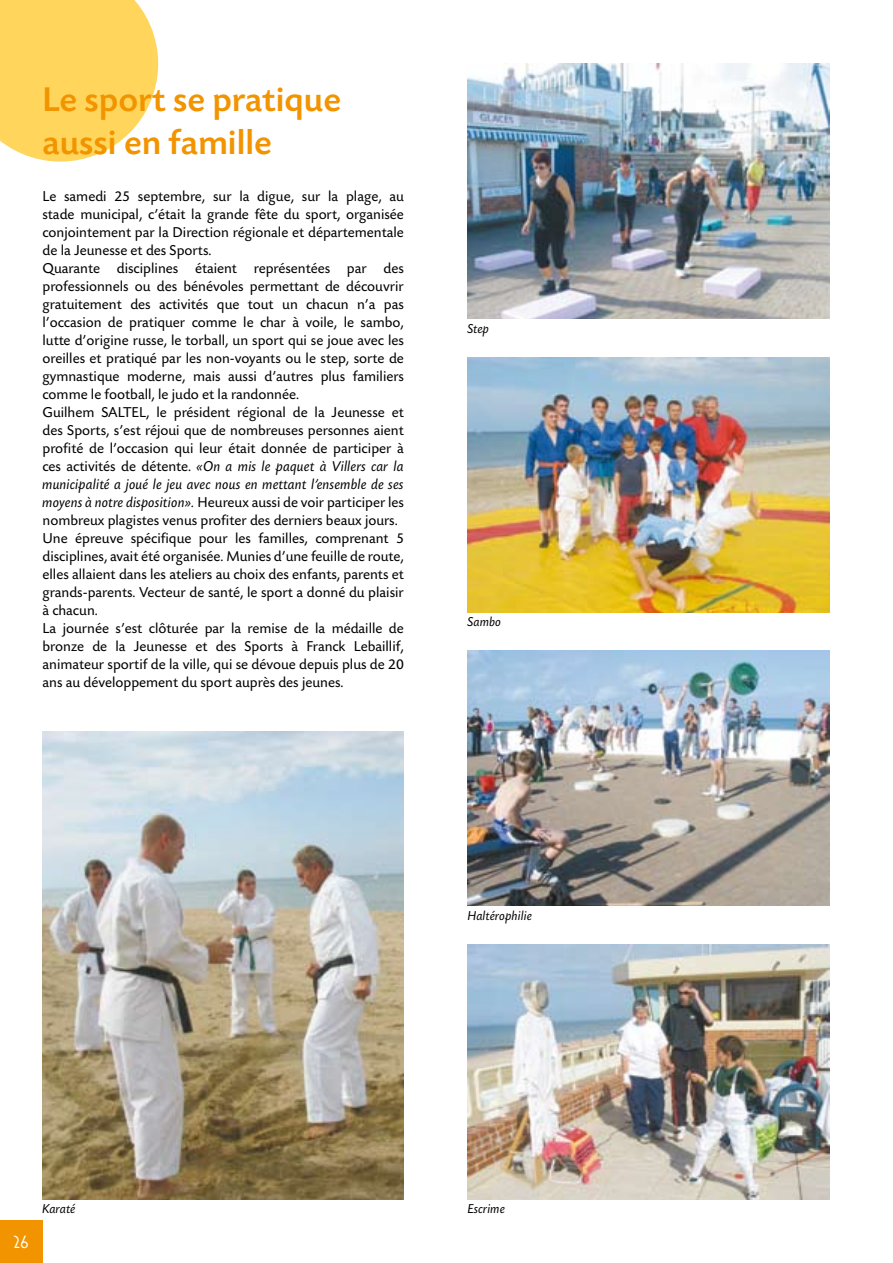
<style>
.page{position:relative;width:893px;height:1263px;background:#fff}
.page>*{position:absolute;margin:0;border:0;box-sizing:border-box;transform-origin:0 0}
.t1{font:500 36px/43.2px "Today SB";color:#f29400}
.t2{font:18px "Mostra One";color:#fff}
.t3{font:15px/18px "Today SB";color:#000}
.t4{font:italic 13.5px "Today SB";color:#000}
.s1{font-style:italic}
</style>
<div class="page">
<svg style="left:0;top:0;width:158px;height:162px;background:#ffda6d"></svg>
<img style="left:468px;top:357px;width:361px;height:255px">
<img style="left:468px;top:651px;width:361px;height:255px">
<img style="left:43px;top:731px;width:361px;height:468px">
<img style="left:468px;top:944px;width:361px;height:255px">
<img style="left:468px;top:64px;width:361px;height:255px">
<div style="left:0;top:1220px;width:43px;height:43px;background:#f29400"></div>
<h1 class="t1" style="left:43px;top:79px;width:300px">Le sport se pratique aussi en famille</h1>
<p class="t3" style="left:43px;top:188px;width:363px">Le samedi 25 septembre, sur la digue, sur la plage, au stade municipal, c’était la grande fête du sport, organisée conjointement par la Direction régionale et départementale de la Jeunesse et des Sports.<br>Quarante disciplines étaient représentées par des professionnels ou des bénévoles permettant de découvrir gratuitement des activités que tout un chacun n’a pas l’occasion de pratiquer comme le char à voile, le sambo, lutte d’origine russe, le torball, un sport qui se joue avec les oreilles et pratiqué par les non-voyants ou le step, sorte de gymnastique moderne, mais aussi d’autres plus familiers comme le football, le judo et la randonnée.<br>Guilhem SALTEL, le président régional de la Jeunesse et des Sports, s’est réjoui que de nombreuses personnes aient profité de l’occasion qui leur était donnée de participer à ces activités de détente. <span class="s1">«On a mis le paquet à Villers car la municipalité a joué le jeu avec nous en mettant l’ensemble de ses moyens à notre disposition».</span> Heureux aussi de voir participer les nombreux plagistes venus profiter des derniers beaux jours.<br>Une épreuve spécifique pour les familles, comprenant 5 disciplines, avait été organisée. Munies d’une feuille de route, elles allaient dans les ateliers au choix des enfants, parents et grands-parents. Vecteur de santé, le sport a donné du plaisir à chacun.<br>La journée s’est clôturée par la remise de la médaille de bronze de la Jeunesse et des Sports à Franck Lebaillif, animateur sportif de la ville, qui se dévoue depuis plus de 20 ans au développement du sport auprès des jeunes.</p>
<p class="t4" style="left:468px;top:321px;width:23px">Step</p>
<p class="t4" style="left:468px;top:615px;width:35px">Sambo</p>
<p class="t4" style="left:468px;top:908px;width:66px">Haltérophilie</p>
<p class="t2" style="left:13px;top:1232px;width:17px">26</p>
<p class="t4" style="left:43px;top:1202px;width:35px">Karaté</p>
<p class="t4" style="left:468px;top:1202px;width:39px">Escrime</p>
</div>
